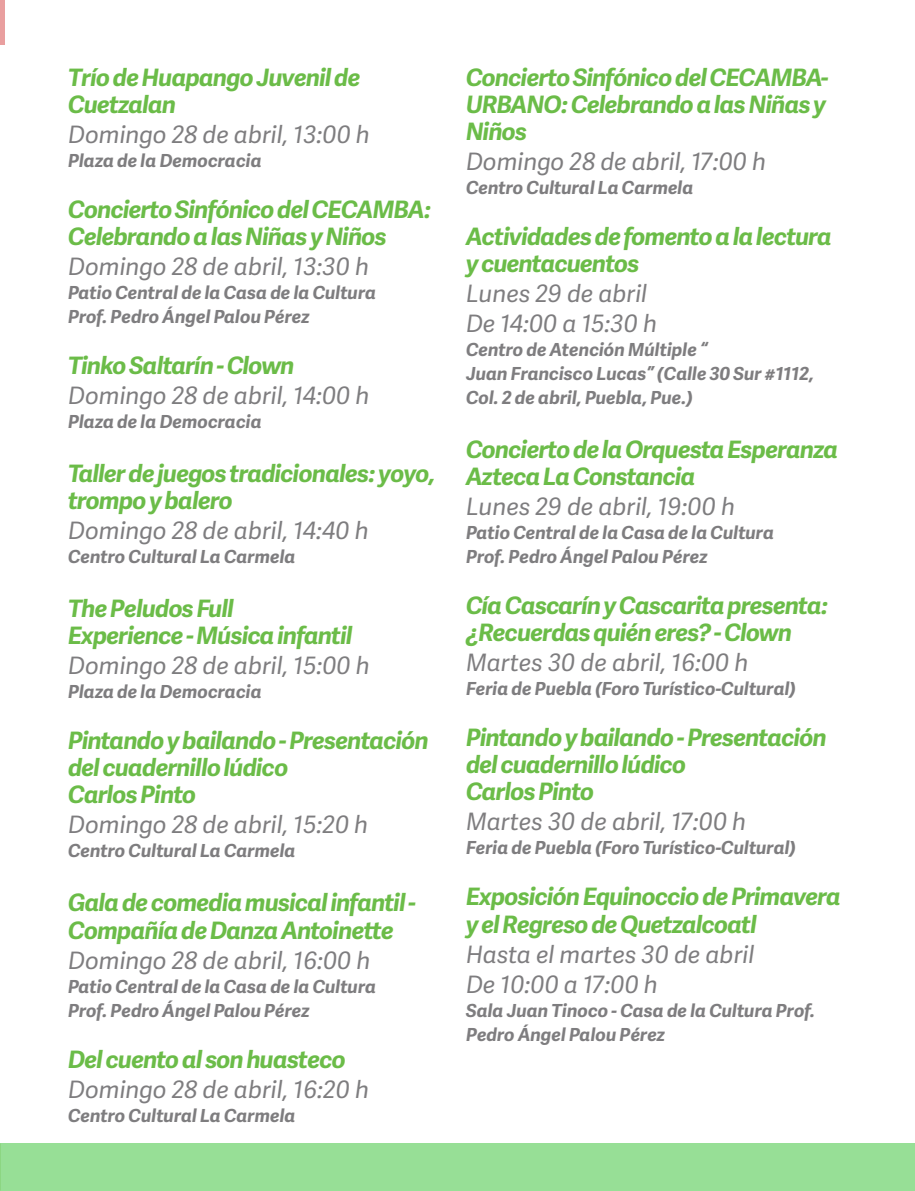
<style>
.page{position:relative;width:915px;height:1191px;background:#fff}
.page>*{position:absolute;margin:0;border:0;box-sizing:border-box;transform-origin:0 0}
.SUBS_T2{font:italic 700 24px/27px "Adelle Sans";letter-spacing:-.03em;color:#6bbc48}
.SUBS_T2-2{font:italic 24px "Adelle Sans";color:#7e7d7f}
.SUBS_T2-3{font:italic 700 18px/24px "Adelle Sans";color:#7e7d7f}
</style>
<div class="page">
<div style="left:0;top:1143px;width:914px;height:48px;background:#97df96"></div>
<hr style="left:0;top:0;width:4px;height:45px;background:#e99f9f">
<p class="SUBS_T2" style="left:68px;top:63px;width:294px">Trío de Huapango Juvenil de<br>Cuetzalan</p>
<p class="SUBS_T2-2" style="left:68px;top:117px;width:303px">Domingo 28 de abril, 13:00 h</p>
<p class="SUBS_T2-3" style="left:68px;top:148px;width:195px">Plaza de la Democracia</p>
<p class="SUBS_T2" style="left:68px;top:195px;width:364px">Concierto Sinfónico del CECAMBA:<br>Celebrando a las Niñas y Niños</p>
<p class="SUBS_T2-2" style="left:68px;top:249px;width:302px">Domingo 28 de abril, 13:30 h</p>
<p class="SUBS_T2-3" style="left:68px;top:280px;width:309px">Patio Central de la Casa de la Cultura</p>
<p class="SUBS_T2-3" style="left:68px;top:304px;width:243px">Prof. Pedro Ángel Palou Pérez</p>
<p class="SUBS_T2" style="left:68px;top:351px;width:228px">Tinko Saltarín - Clown</p>
<p class="SUBS_T2-2" style="left:68px;top:378px;width:303px">Domingo 28 de abril, 14:00 h</p>
<p class="SUBS_T2-3" style="left:68px;top:409px;width:195px">Plaza de la Democracia</p>
<p class="SUBS_T2" style="left:68px;top:459px;width:369px">Taller de juegos tradicionales: yoyo, trompo y balero</p>
<p class="SUBS_T2-2" style="left:68px;top:513px;width:302px">Domingo 28 de abril, 14:40 h</p>
<p class="SUBS_T2-3" style="left:68px;top:544px;width:229px">Centro Cultural La Carmela</p>
<p class="SUBS_T2" style="left:68px;top:594px;width:167px">The Peludos Full</p>
<p class="SUBS_T2" style="left:68px;top:621px;width:286px">Experience - Música infantil</p>
<p class="SUBS_T2-2" style="left:68px;top:648px;width:303px">Domingo 28 de abril, 15:00 h</p>
<p class="SUBS_T2-3" style="left:68px;top:679px;width:195px">Plaza de la Democracia</p>
<p class="SUBS_T2" style="left:68px;top:726px;width:362px">Pintando y bailando - Presentación del cuadernillo lúdico</p>
<p class="SUBS_T2" style="left:68px;top:780px;width:130px">Carlos Pinto</p>
<p class="SUBS_T2-2" style="left:68px;top:807px;width:301px">Domingo 28 de abril, 15:20 h</p>
<p class="SUBS_T2-3" style="left:68px;top:838px;width:229px">Centro Cultural La Carmela</p>
<p class="SUBS_T2" style="left:68px;top:888px;width:349px">Gala de comedia musical infantil -<br>Compañía de Danza Antoinette</p>
<p class="SUBS_T2-2" style="left:68px;top:942px;width:304px">Domingo 28 de abril, 16:00 h</p>
<p class="SUBS_T2-3" style="left:68px;top:973px;width:309px">Patio Central de la Casa de la Cultura</p>
<p class="SUBS_T2-3" style="left:68px;top:997px;width:243px">Prof. Pedro Ángel Palou Pérez</p>
<p class="SUBS_T2" style="left:68px;top:1044px;width:279px">Del cuento al son huasteco</p>
<p class="SUBS_T2-2" style="left:68px;top:1071px;width:302px">Domingo 28 de abril, 16:20 h</p>
<p class="SUBS_T2-3" style="left:68px;top:1102px;width:229px">Centro Cultural La Carmela</p>
<p class="SUBS_T2" style="left:466px;top:63px;width:364px;text-align:justify">Concierto Sinfónico del CECAMBA-URBANO: Celebrando a las Niñas y Niños</p>
<p class="SUBS_T2-2" style="left:466px;top:144px;width:301px">Domingo 28 de abril, 17:00 h</p>
<p class="SUBS_T2-3" style="left:466px;top:175px;width:229px">Centro Cultural La Carmela</p>
<p class="SUBS_T2" style="left:466px;top:222px;width:367px">Actividades de fomento a la lectura y cuentacuentos</p>
<p class="SUBS_T2-2" style="left:466px;top:276px;width:183px">Lunes 29 de abril</p>
<p class="SUBS_T2-2" style="left:466px;top:306px;width:192px">De 14:00 a 15:30 h</p>
<p class="SUBS_T2-3" style="left:466px;top:337px;width:243px">Centro de Atención Múltiple “</p>
<p class="SUBS_T2-3" style="left:466px;top:361px;width:350px">Juan Francisco Lucas” (Calle 30 Sur #1112,<br>Col. 2 de abril, Puebla, Pue.)</p>
<p class="SUBS_T2" style="left:466px;top:435px;width:373px">Concierto de la Orquesta Esperanza<br>Azteca La Constancia</p>
<p class="SUBS_T2-2" style="left:466px;top:489px;width:270px">Lunes 29 de abril, 19:00 h</p>
<p class="SUBS_T2-3" style="left:466px;top:520px;width:309px">Patio Central de la Casa de la Cultura</p>
<p class="SUBS_T2-3" style="left:466px;top:544px;width:243px">Prof. Pedro Ángel Palou Pérez</p>
<p class="SUBS_T2" style="left:466px;top:591px;width:364px">Cía Cascarín y Cascarita presenta: ¿Recuerdas quién eres? - Clown</p>
<p class="SUBS_T2-2" style="left:466px;top:645px;width:284px">Martes 30 de abril, 16:00 h</p>
<p class="SUBS_T2-3" style="left:466px;top:676px;width:331px">Feria de Puebla (Foro Turístico-Cultural)</p>
<p class="SUBS_T2" style="left:466px;top:723px;width:362px">Pintando y bailando - Presentación del cuadernillo lúdico</p>
<p class="SUBS_T2" style="left:466px;top:777px;width:130px">Carlos Pinto</p>
<p class="SUBS_T2-2" style="left:466px;top:804px;width:282px">Martes 30 de abril, 17:00 h</p>
<p class="SUBS_T2-3" style="left:466px;top:835px;width:331px">Feria de Puebla (Foro Turístico-Cultural)</p>
<p class="SUBS_T2" style="left:466px;top:882px;width:376px">Exposición Equinoccio de Primavera y el Regreso de Quetzalcoatl</p>
<p class="SUBS_T2-2" style="left:466px;top:936px;width:290px">Hasta el martes 30 de abril</p>
<p class="SUBS_T2-2" style="left:466px;top:966px;width:193px">De 10:00 a 17:00 h</p>
<p class="SUBS_T2-3" style="left:466px;top:997px;width:350px">Sala Juan Tinoco - Casa de la Cultura Prof.<br>Pedro Ángel Palou Pérez</p>
</div>
